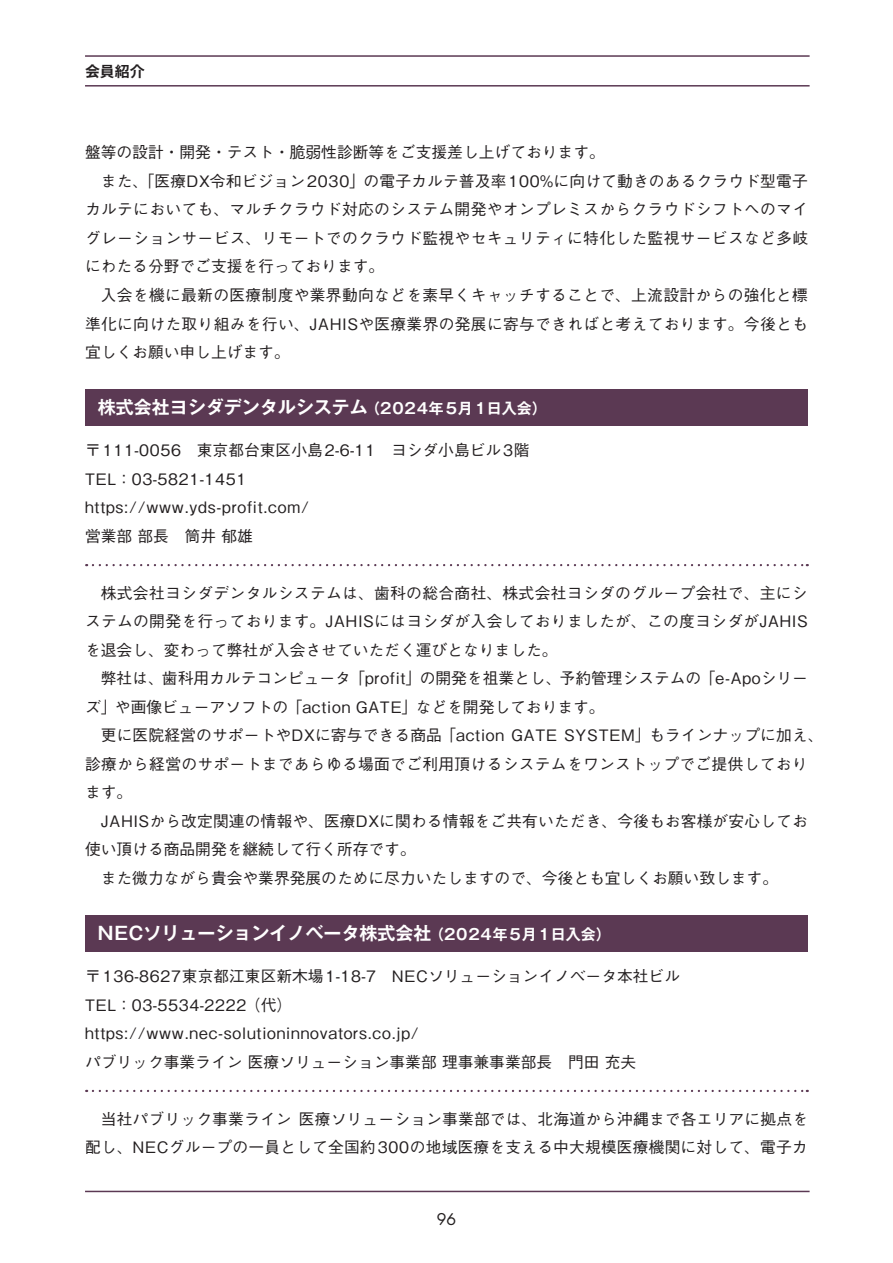
<style>
.page{position:relative;width:893px;height:1263px;background:#fff}
.page>*{position:absolute;margin:0;border:0;box-sizing:border-box;transform-origin:0 0}
.t1{font:700 18px "Gothic MB101 Pr 6 De";color:#fff}
.t2{font:500 15.75px/28.5px "Gothic BBB Pr 6";letter-spacing:.01em;color:#231f20}
.t3{font:500 15.75px/28.5px "Gothic BBB Pr 6";letter-spacing:.05em;color:#231f20}
.t4{font:15.75px "Futura Std";color:#231f20}
.t5{font:700 14.85px "Gothic MB101 Pr 6 De";color:#231f20}
.s1{font-size:15px}
</style>
<div class="page">
<hr style="left:85px;top:85px;width:725px;height:2px;background:#5b3953">
<hr style="left:85px;top:1191px;width:725px;height:1px;background:#5b3953">
<hr style="left:85px;top:55px;width:725px;height:2px;background:#5b3953">
<div style="left:85px;top:389px;width:723px;height:37px;background:#5b3953"></div>
<svg style="left:93px;top:564px;width:715px;height:2px"></svg>
<div style="left:85px;top:915px;width:723px;height:36px;background:#5b3953"></div>
<svg style="left:93px;top:1090px;width:715px;height:2px"></svg>
<p class="t5" style="left:85px;top:59px;width:61px">会員紹介</p>
<p class="t2" style="left:85px;top:137px;width:521px">盤等の設計・開発・テスト・脆弱性診断等をご支援差し上げております。</p>
<p class="t2" style="left:101px;top:166px;width:708px">また、「医療DX令和ビジョン2030」の電子カルテ普及率100%に向けて動きのあるクラウド型電子</p>
<p class="t2" style="left:85px;top:194px;width:724px">カルテにおいても、マルチクラウド対応のシステム開発やオンプレミスからクラウドシフトへのマイ</p>
<p class="t2" style="left:85px;top:223px;width:724px">グレーションサービス、リモートでのクラウド監視やセキュリティに特化した監視サービスなど多岐</p>
<p class="t2" style="left:85px;top:251px;width:301px">にわたる分野でご支援を行っております。</p>
<p class="t2" style="left:101px;top:280px;width:708px">入会を機に最新の医療制度や業界動向などを素早くキャッチすることで、上流設計からの強化と標</p>
<p class="t2" style="left:85px;top:308px;width:724px">準化に向けた取り組みを行い、JAHISや医療業界の発展に寄与できればと考えております。今後とも</p>
<p class="t2" style="left:85px;top:337px;width:206px">宜しくお願い申し上げます。</p>
<p class="t1" style="left:98px;top:393px;width:451px">株式会社ヨシダデンタルシステム <span class="s1">（2024年5月1日入会）</span></p>
<p class="t3" style="left:85px;top:435px;width:446px">〒111-0056　東京都台東区小島2-6-11　ヨシダ小島ビル3階<br>TEL：03-5821-1451<br>https://www.yds-profit.com/<br>営業部 部長　筒井 郁雄</p>
<p class="t2" style="left:85px;top:578px;width:724px;text-align:justify;text-indent:16px">株式会社ヨシダデンタルシステムは、歯科の総合商社、株式会社ヨシダのグループ会社で、主にシステムの開発を行っております。JAHISにはヨシダが入会しておりましたが、この度ヨシダがJAHISを退会し、変わって弊社が入会させていただく運びとなりました。</p>
<p class="t2" style="left:85px;top:663px;width:724px;text-indent:16px">弊社は、歯科用カルテコンピュータ「profit」の開発を祖業とし、予約管理システムの「e-Apoシリーズ」や画像ビューアソフトの「action GATE」などを開発しております。</p>
<p class="t2" style="left:85px;top:720px;width:740px;text-indent:16px">更に医院経営のサポートやDXに寄与できる商品「action GATE SYSTEM」もラインナップに加え、診療から経営のサポートまであらゆる場面でご利用頂けるシステムをワンストップでご提供しております。</p>
<p class="t2" style="left:101px;top:806px;width:708px">JAHISから改定関連の情報や、医療DXに関わる情報をご共有いただき、今後もお客様が安心してお</p>
<p class="t2" style="left:85px;top:834px;width:332px">使い頂ける商品開発を継続して行く所存です。</p>
<p class="t2" style="left:101px;top:863px;width:679px">また微力ながら貴会や業界発展のために尽力いたしますので、今後とも宜しくお願い致します。</p>
<p class="t1" style="left:98px;top:918px;width:514px">NECソリューションイノベータ株式会社 <span class="s1">（2024年5月1日入会）</span></p>
<p class="t2" style="left:85px;top:961px;width:597px">〒136-8627東京都江東区新木場1-18-7　NECソリューションイノベータ本社ビルTEL：03-5534-2222（代）<br>https://www.nec-solutioninnovators.co.jp/<br>パブリック事業ライン 医療ソリューション事業部 理事兼事業部長　門田 充夫</p>
<p class="t2" style="left:85px;top:1103px;width:724px;text-align:right">当社パブリック事業ライン 医療ソリューション事業部では、北海道から沖縄まで各エリアに拠点を配し、NECグループの一員として全国約300の地域医療を支える中大規模医療機関に対して、電子カ</p>
<p class="t4" style="left:437px;top:1209px;width:21px">96</p>
</div>
